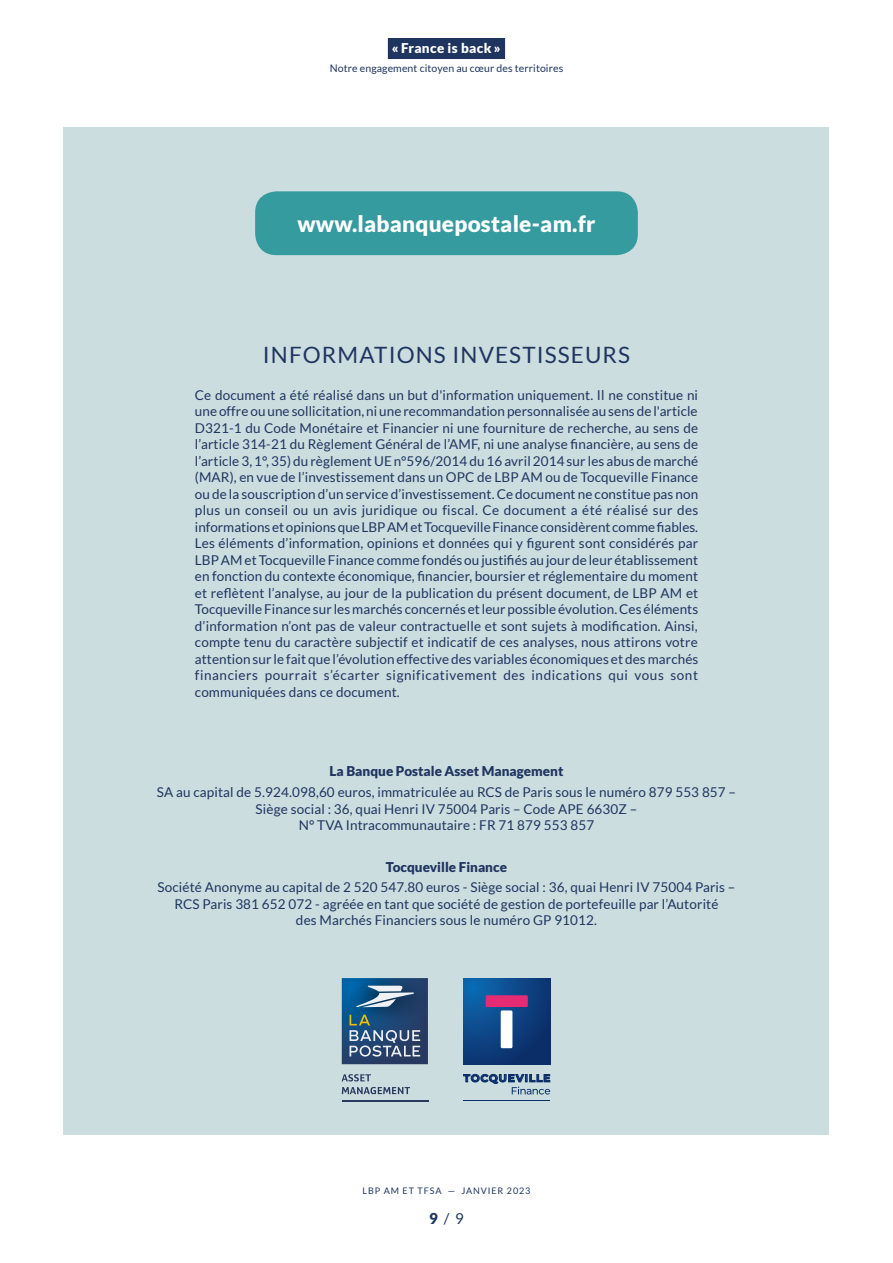
<style>
.page{position:relative;width:893px;height:1263px;background:#fff}
.page>*{position:absolute;margin:0;border:0;box-sizing:border-box;transform-origin:0 0}
.t1{font:900 22.5px "Lato";letter-spacing:.01em;color:#fff}
.t2{font:22.5px "Lato";letter-spacing:.05em;color:#1f3560}
.t3{font:15px "Lato";color:#1f3560}
.t4{font:13.5px/16.5px "Lato";letter-spacing:.01em;color:#1f3560;text-align:center}
.t5{font:900 13.5px "Lato";color:#1f3560}
.t6{font:900 13.5px "Lato";letter-spacing:.025em;color:#fff}
.t7{font:10.5px "Lato";letter-spacing:.01em;color:#1f3560}
.t8{font:700 10.5px "Montserrat";letter-spacing:.08em;color:#0c2e68}
.t9{font:9px "Lato";letter-spacing:.1em;color:#1f3560}
.s1{font-weight:900}
</style>
<div class="page">
<div style="left:64px;top:128px;width:765px;height:1007px;background:#cbddde"></div>
<div style="left:255px;top:191px;width:383px;height:64px;background:#369b9e;border-radius:21px"></div>
<div style="left:388px;top:38px;width:117px;height:21px;background:#1f3560"></div>
<svg style="left:342px;top:1074px;width:29px;height:7px"></svg>
<svg style="left:342px;top:1087px;width:68px;height:7px"></svg>
<hr style="left:342px;top:1100px;width:86px;height:1px;background:#283960">
<svg style="left:342px;top:978px;width:86px;height:86px;background:#3a6086"></svg>
<svg style="left:464px;top:978px;width:86px;height:86px;background:#0d4382"></svg>
<div style="left:501px;top:1010px;width:11px;height:38px;background:#fff"></div>
<div style="left:486px;top:995px;width:42px;height:12px;background:#e62b75"></div>
<hr style="left:464px;top:1100px;width:86px;height:1px;background:#0c2e68">
<svg style="left:464px;top:1074px;width:86px;height:20px"></svg>
<p class="t6" style="left:392px;top:41px;width:110px">« France is back »</p>
<p class="t7" style="left:330px;top:63px;width:235px">Notre engagement citoyen au cœur des territoires</p>
<h1 class="t1" style="left:297px;top:211px;width:300px">www.labanquepostale-am.fr</h1>
<h1 class="t2" style="left:263px;top:342px;width:369px">INFORMATIONS INVESTISSEURS</h1>
<p class="t4" style="left:195px;top:387px;width:505px;text-align:justify">Ce document a été réalisé dans un but d'information uniquement. Il ne constitue ni une offre ou une sollicitation, ni une recommandation personnalisée au sens de l'article D321-1 du Code Monétaire et Financier ni une fourniture de recherche, au sens de l’article 314-21 du Règlement Général de l’AMF, ni une analyse financière, au sens de l’article 3, 1°, 35) du règlement UE n°596/2014 du 16 avril 2014 sur les abus de marché (MAR), en vue de l’investissement dans un OPC de LBP AM ou de Tocqueville Finance ou de la souscription d’un service d’investissement. Ce document ne constitue pas non plus un conseil ou un avis juridique ou fiscal. Ce document a été réalisé sur des informations et opinions que LBP AM et Tocqueville Finance considèrent comme fiables.<br>Les éléments d’information, opinions et données qui y figurent sont considérés par LBP AM et Tocqueville Finance comme fondés ou justifiés au jour de leur établissement en fonction du contexte économique, financier, boursier et réglementaire du moment et reflètent l’analyse, au jour de la publication du présent document, de LBP AM et Tocqueville Finance sur les marchés concernés et leur possible évolution. Ces éléments d’information n’ont pas de valeur contractuelle et sont sujets à modification. Ainsi, compte tenu du caractère subjectif et indicatif de ces analyses, nous attirons votre attention sur le fait que l’évolution effective des variables économiques et des marchés financiers pourrait s’écarter significativement des indications qui vous sont communiquées dans ce document.</p>
<p class="t5" style="left:329px;top:763px;width:235px">La Banque Postale Asset Management</p>
<p class="t4" style="left:157px;top:784px;width:581px">SA au capital de 5.924.098,60 euros, immatriculée au RCS de Paris sous le numéro 879 553 857 –<br>Siège social : 36, quai Henri IV 75004 Paris – Code APE 6630Z –<br>N° TVA Intracommunautaire : FR 71 879 553 857</p>
<p class="t5" style="left:386px;top:859px;width:123px">Tocqueville Finance</p>
<p class="t4" style="left:158px;top:879px;width:579px">Société Anonyme au capital de 2 520 547.80 euros - Siège social : 36, quai Henri IV 75004 Paris –<br>RCS Paris 381 652 072 - agréée en tant que société de gestion de portefeuille par l’Autorité<br>des Marchés Financiers sous le numéro GP 91012.</p>
<p class="t8" style="left:464px;top:1070px;width:88px">TOCQUEVILLE</p>
<p class="t9" style="left:362px;top:1185px;width:169px">LBP AM ET TFSA — JANVIER 2023</p>
<p class="t3" style="left:429px;top:1210px;width:36px"><span class="s1">9</span> / 9</p>
</div>
